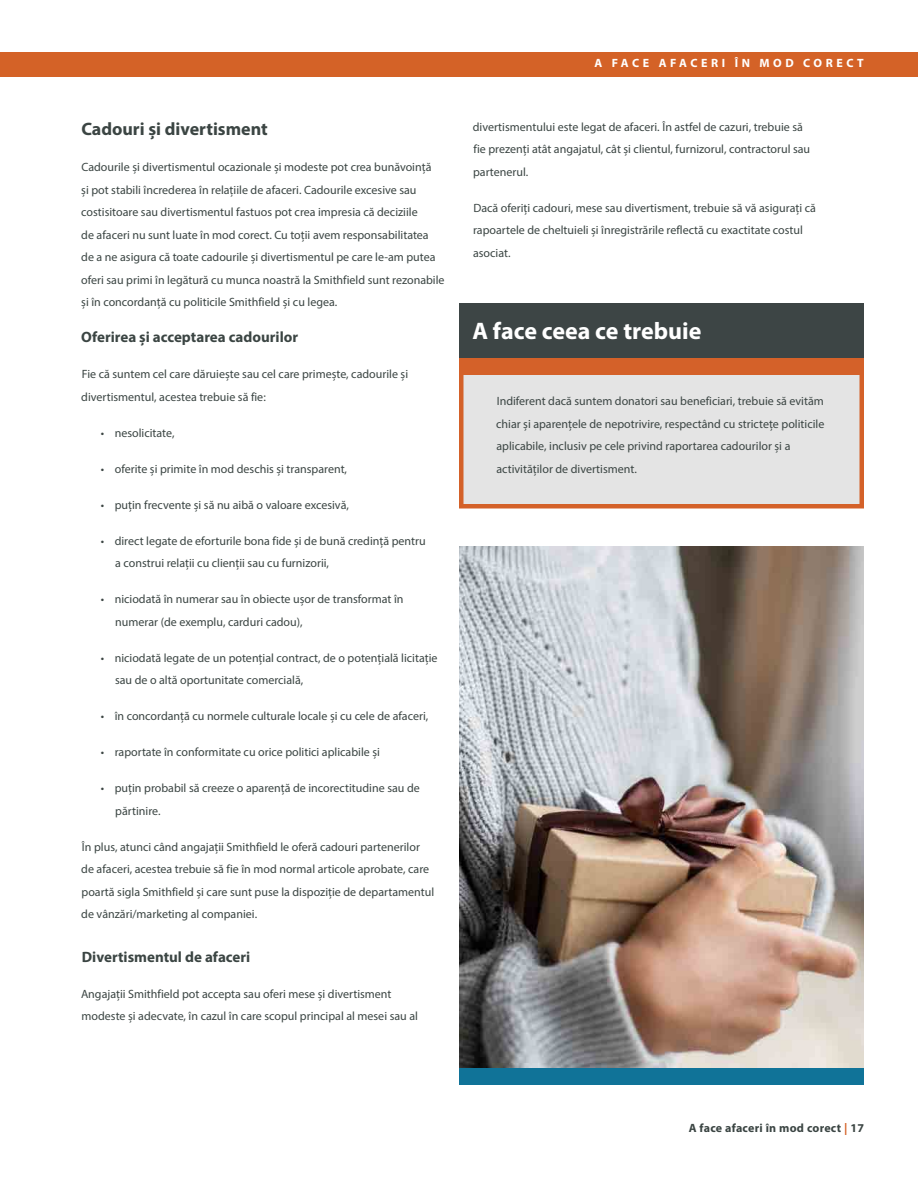
<style>
.page{position:relative;width:918px;height:1188px;background:#fff}
.page>*{position:absolute;margin:0;border:0;box-sizing:border-box;transform-origin:0 0}
.Body_Copy{font:700 24px "Myriad Pro";color:#fff}
.Body_Copy-2{font:700 18px "Myriad Pro";color:#3b4543}
.Body_Copy-3{font:700 15px "Myriad Pro";color:#3b4543}
.Body_Copy-4{font:12px/22.5px "Myriad Pro";color:#3b4543}
.t1{font:700 12px "Myriad Pro";letter-spacing:.02em;color:#3b4543}
.t2{font:700 12px "Myriad Pro";letter-spacing:.3em;color:#fff}
.s1{color:#d46227}
</style>
<div class="page">
<div style="left:0;top:52px;width:918px;height:25px;background:#d46227"></div>
<div style="left:459px;top:333px;width:405px;height:175px;background:#e4e4e4;border:4px solid #d46129"></div>
<div style="left:459px;top:358px;width:405px;height:17px;background:#d46129"></div>
<div style="left:459px;top:303px;width:405px;height:55px;background:#3d4545"></div>
<img style="left:459px;top:546px;width:405px;height:522px">
<div style="left:459px;top:1068px;width:405px;height:16px;background:#107398"></div>
<p class="Body_Copy-2" style="left:81px;top:117px;width:188px">Cadouri și divertisment</p>
<p class="Body_Copy-4" style="left:81px;top:156px;width:365px">Cadourile și divertismentul ocazionale și modeste pot crea bunăvoință<br>și pot stabili încrederea în relațiile de afaceri. Cadourile excesive sau costisitoare sau divertismentul fastuos pot crea impresia că deciziile<br>de afaceri nu sunt luate în mod corect. Cu toții avem responsabilitatea<br>de a ne asigura că toate cadourile și divertismentul pe care le-am putea oferi sau primi în legătură cu munca noastră la Smithfield sunt rezonabile și în concordanță cu politicile Smithfield și cu legea.</p>
<p class="Body_Copy-3" style="left:81px;top:327px;width:218px">Oferirea și acceptarea cadourilor</p>
<p class="Body_Copy-4" style="left:81px;top:363px;width:328px">Fie că suntem cel care dăruiește sau cel care primește, cadourile și divertismentul, acestea trebuie să fie:</p>
<p class="Body_Copy-4" style="left:101px;top:421px;width:75px">• nesolicitate,</p>
<p class="Body_Copy-4" style="left:101px;top:457px;width:248px">• oferite și primite în mod deschis și transparent,</p>
<p class="Body_Copy-4" style="left:101px;top:493px;width:250px">• puțin frecvente și să nu aibă o valoare excesivă,</p>
<p class="Body_Copy-4" style="left:115px;top:529px;width:312px;text-indent:-15px">• direct legate de eforturile bona fide și de bună credință pentru a construi relații cu clienții sau cu furnizorii,</p>
<p class="Body_Copy-4" style="left:115px;top:588px;width:290px;text-indent:-15px">• niciodată în numerar sau în obiecte ușor de transformat în numerar (de exemplu, carduri cadou),</p>
<p class="Body_Copy-4" style="left:115px;top:646px;width:324px;text-indent:-14px">• niciodată legate de un potențial contract, de o potențială licitație sau de o altă oportunitate comercială,</p>
<p class="Body_Copy-4" style="left:101px;top:705px;width:329px">• în concordanță cu normele culturale locale și cu cele de afaceri,</p>
<p class="Body_Copy-4" style="left:101px;top:741px;width:281px">• raportate în conformitate cu orice politici aplicabile și</p>
<p class="Body_Copy-4" style="left:115px;top:777px;width:306px;text-indent:-15px">• puțin probabil să creeze o aparență de incorectitudine sau de părtinire.</p>
<p class="Body_Copy-4" style="left:81px;top:835px;width:354px">În plus, atunci când angajații Smithfield le oferă cadouri partenerilor de afaceri, acestea trebuie să fie în mod normal articole aprobate, care poartă sigla Smithfield și care sunt puse la dispoziție de departamentul de vânzări/marketing al companiei.</p>
<p class="Body_Copy-3" style="left:82px;top:947px;width:170px">Divertismentul de afaceri</p>
<p class="Body_Copy-4" style="left:81px;top:982px;width:338px">Angajații Smithfield pot accepta sau oferi mese și divertisment modeste și adecvate, în cazul în care scopul principal al mesei sau al</p>
<p class="t2" style="left:595px;top:55px;width:271px">A FACE AFACERI ÎN MOD CORECT</p>
<p class="Body_Copy-4" style="left:473px;top:115px;width:339px">divertismentului este legat de afaceri. În astfel de cazuri, trebuie să fie prezenți atât angajatul, cât și clientul, furnizorul, contractorul sau partenerul.</p>
<p class="Body_Copy-4" style="left:473px;top:196px;width:344px">Dacă oferiți cadouri, mese sau divertisment, trebuie să vă asigurați că rapoartele de cheltuieli și înregistrările reflectă cu exactitate costul asociat.</p>
<p class="Body_Copy" style="left:472px;top:315px;width:231px">A face ceea ce trebuie</p>
<p class="Body_Copy-4" style="left:496px;top:390px;width:330px">Indiferent dacă suntem donatori sau beneficiari, trebuie să evităm chiar și aparențele de nepotrivire, respectând cu strictețe politicile aplicabile, inclusiv pe cele privind raportarea cadourilor și a activităților de divertisment.</p>
<p class="t1" style="left:689px;top:1120px;width:177px">A face afaceri în mod corect <span class="s1">|</span> 17</p>
</div>
